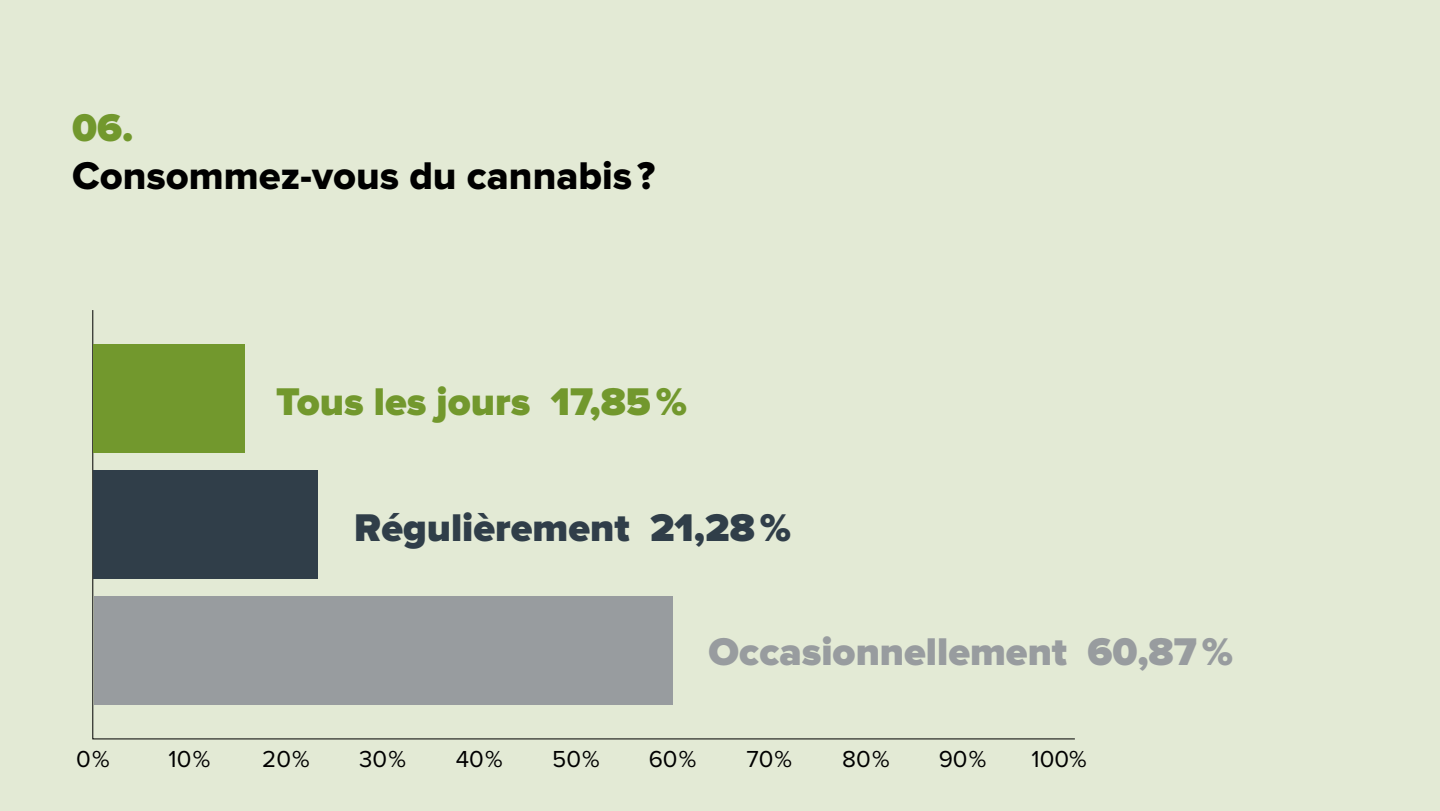
<style>
.page{position:relative;width:1440px;height:811px;background:#fff}
.page>*{position:absolute;margin:0;border:0;box-sizing:border-box;transform-origin:0 0}
.t1{font:40px "Proxima Nova Extrabld";color:#000}
.t2{font:900 40px "Proxima Nova";color:#989c9f}
.t3{font:900 40px "Proxima Nova";color:#72982d}
.t4{font:900 40px "Proxima Nova";color:#303e49}
.t5{font:24px "Proxima Nova";color:#000}
</style>
<div class="page">
<div style="left:0;top:0;width:1440px;height:810px;background:#e3ead5"></div>
<svg style="left:92px;top:310px;width:983px;height:429px"></svg>
<div style="left:94px;top:344px;width:151px;height:108px;background:#72982d"></div>
<div style="left:94px;top:470px;width:224px;height:108px;background:#303e49"></div>
<div style="left:94px;top:596px;width:579px;height:108px;background:#989c9f"></div>
<h1 class="t3" style="left:72px;top:109px;width:63px">06.</h1>
<h1 class="t1" style="left:72px;top:157px;width:585px">Consommez-vous du cannabis ?</h1>
<h1 class="t3" style="left:276px;top:383px;width:413px">Tous les jours 17,85%</h1>
<h1 class="t4" style="left:354px;top:508px;width:439px">Régulièrement 21,28%</h1>
<h1 class="t2" style="left:709px;top:632px;width:526px">Occasionnellement 60,87%</h1>
<p class="t5" style="left:76px;top:745px;width:35px">0 %</p>
<p class="t5" style="left:169px;top:745px;width:43px">10 %</p>
<p class="t5" style="left:262px;top:745px;width:49px">20 %</p>
<p class="t5" style="left:359px;top:745px;width:48px">30 %</p>
<p class="t5" style="left:456px;top:745px;width:48px">40 %</p>
<p class="t5" style="left:552px;top:745px;width:49px">50 %</p>
<p class="t5" style="left:649px;top:745px;width:49px">60 %</p>
<p class="t5" style="left:746px;top:745px;width:47px">70 %</p>
<p class="t5" style="left:842px;top:745px;width:49px">80 %</p>
<p class="t5" style="left:939px;top:745px;width:49px">90 %</p>
<p class="t5" style="left:1032px;top:745px;width:57px">100%</p>
</div>
